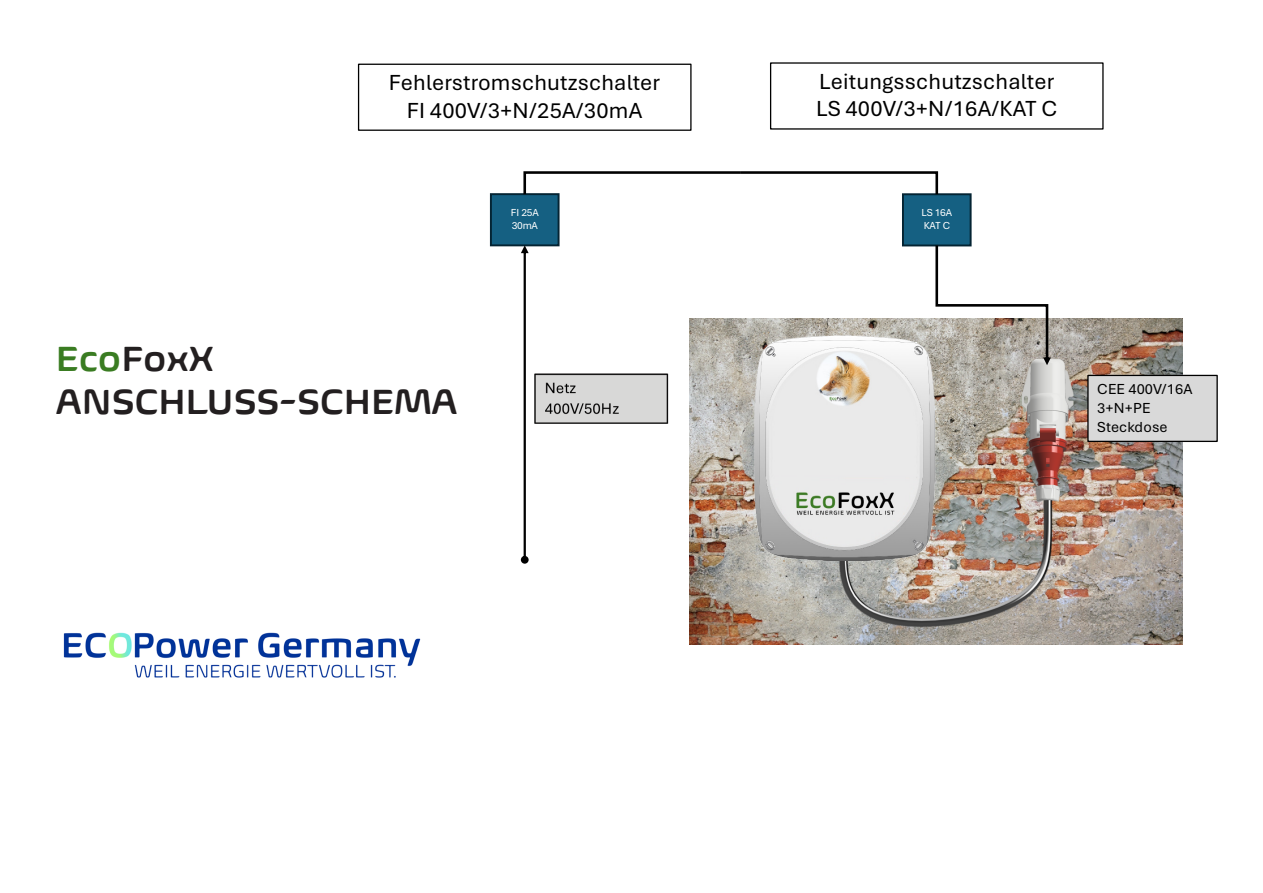
<style>
.page{position:relative;width:1263px;height:893px;background:#fff}
.page>*{position:absolute;margin:0;border:0;box-sizing:border-box;transform-origin:0 0}
.t1{font:600 36px "Biome W01";color:#231f20}
.t2{font:22.95px/27.6px "Aptos";letter-spacing:.01em;color:#000;text-align:center}
.t3{font:15.3px/19.8px "Aptos";letter-spacing:.005em;color:#000}
.t4{font:10.65px/12.1px "Aptos";letter-spacing:-.02em;color:#fff}
.s1{color:#3a7c22}
</style>
<div class="page">
<img style="left:689px;top:318px;width:493px;height:326px">
<img style="left:764px;top:339px;width:330px;height:290px">
<div style="left:358px;top:64px;width:333px;height:67px;border:1px solid #000"></div>
<div style="left:491px;top:194px;width:68px;height:51px;background:#156082"></div>
<div style="left:490px;top:193px;width:69px;height:53px;border:2px solid #042433"></div>
<div style="left:903px;top:194px;width:68px;height:51px;background:#156082"></div>
<div style="left:902px;top:193px;width:69px;height:53px;border:2px solid #042433"></div>
<svg style="left:522px;top:171px;width:417px;height:26px"></svg>
<svg style="left:935px;top:245px;width:116px;height:120px"></svg>
<div style="left:1088px;top:375px;width:129px;height:66px;background:#d9d9d9"></div>
<div style="left:1087px;top:375px;width:131px;height:67px;border:1px solid #000"></div>
<svg style="left:521px;top:245px;width:8px;height:319px"></svg>
<img style="left:752px;top:334px;width:184px;height:227px">
<img style="left:63px;top:632px;width:358px;height:46px">
<img style="left:534px;top:373px;width:135px;height:51px">
<p class="t2" style="left:389px;top:68px;width:273px">Fehlerstromschutzschalter<br>FI 400V/3+N/25A/30mA</p>
<p class="t2" style="left:816px;top:67px;width:243px;text-align:left">Leitungsschutzschalter<br>LS 400V/3+N/16A/KAT C</p>
<p class="t4" style="left:511px;top:206px;width:29px">FI 25A<br>30mA</p>
<p class="t4" style="left:922px;top:206px;width:32px">LS 16A<br>KAT C</p>
<p class="t1" style="left:56px;top:335px;width:160px"><span class="s1">Eco</span>FoxX</p>
<p class="t1" style="left:56px;top:379px;width:403px">ANSCHLUSS-SCHEMA</p>
<p class="t3" style="left:387px;top:378px;width:74px">Netz<br>400V/50Hz</p>
<p class="t3" style="left:1097px;top:378px;width:97px">CEE 400V/16A<br>3+N+PE</p>
<p class="t3" style="left:1097px;top:416px;width:72px">Steckdose</p>
</div>
